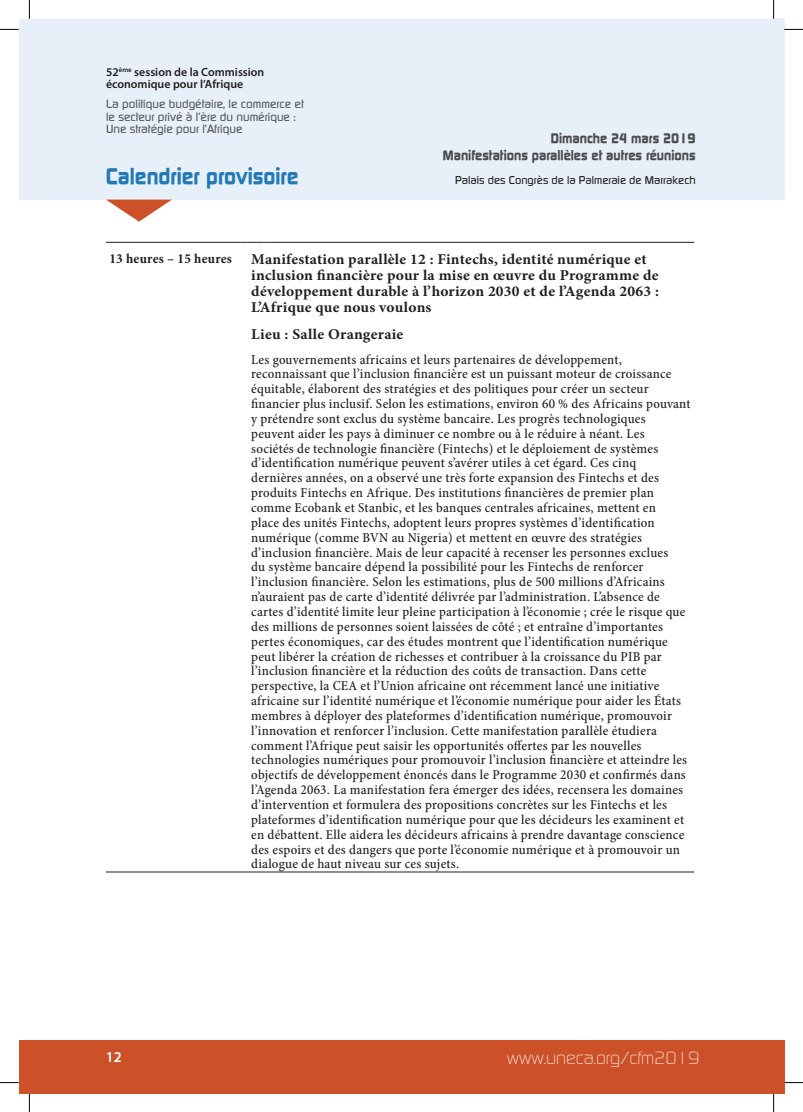
<style>
.page{position:relative;width:803px;height:1112px;background:#fff}
.page>*{position:absolute;margin:0;border:0;box-sizing:border-box;transform-origin:0 0}
.t1{font:700 22.5px "Continuum";color:#2379b6}
.t2{font:300 17.5px "Continuum";color:#fff}
.t3{font:700 15px/16.1px "Minion Pro";letter-spacing:.015em;color:#231f20}
.t4{font:600 15px "Myriad Pro";color:#fff}
.t5{font:500 condensed 13.75px/14.9px "Minion Pro";letter-spacing:.015em;color:#231f20}
.t6{font:700 13.75px/16.5px "Continuum";color:#4b4c4d;text-align:right}
.t7{font:700 condensed 13.75px "Minion Pro";letter-spacing:.015em;color:#231f20}
.t8{font:500 11.88px/12.5px "Continuum";color:#57585a}
.t9{font:600 11.88px/11.2px "Myriad Pro";color:#231f20}
.t10{font:500 11.25px "Continuum";color:#231f20}
</style>
<div class="page">
<div style="left:774px;top:19px;width:10px;height:180px;background:#e7eff8"></div>
<div style="left:774px;top:1039px;width:10px;height:53px;background:#cc5128"></div>
<div style="left:19px;top:19px;width:754px;height:180px;background:#e7eff8"></div>
<div style="left:19px;top:1040px;width:754px;height:52px;background:#cc5128"></div>
<svg style="left:106px;top:199px;width:66px;height:22px"></svg>
<hr style="left:106px;top:242px;width:142px;height:1px;background:#231f20">
<svg style="left:248px;top:242px;width:17px;height:1px"></svg>
<hr style="left:265px;top:242px;width:429px;height:1px;background:#231f20">
<hr style="left:106px;top:871px;width:142px;height:1px;background:#231f20">
<svg style="left:248px;top:871px;width:17px;height:1px"></svg>
<hr style="left:265px;top:871px;width:429px;height:1px;background:#231f20">
<svg style="left:0;top:29px;width:19px;height:1px"></svg>
<svg style="left:784px;top:29px;width:19px;height:1px"></svg>
<svg style="left:0;top:1082px;width:19px;height:1px"></svg>
<svg style="left:784px;top:1081px;width:19px;height:2px"></svg>
<svg style="left:29px;top:0;width:1px;height:19px"></svg>
<svg style="left:29px;top:1092px;width:1px;height:19px"></svg>
<svg style="left:773px;top:0;width:1px;height:19px"></svg>
<svg style="left:773px;top:1092px;width:1px;height:19px"></svg>
<p class="t9" style="left:106px;top:66px;width:160px">52<sup>ème</sup> session de la Commission économique pour l’Afrique</p>
<p class="t8" style="left:106px;top:97px;width:199px">La politique budgétaire, le commerce et le secteur privé à l’ère du numérique :<br>Une stratégie pour l’Afrique</p>
<h1 class="t1" style="left:106px;top:161px;width:194px">Calendrier provisoire</h1>
<p class="t6" style="left:443px;top:129px;width:254px">Dimanche 24 mars 2019<br>Manifestations parallèles et autres réunions</p>
<p class="t10" style="left:455px;top:172px;width:242px">Palais des Congrès de la Palmeraie de Marrakech</p>
<p class="t7" style="left:109px;top:249px;width:124px">13 heures – 15 heures</p>
<p class="t3" style="left:251px;top:251px;width:409px">Manifestation parallèle 12 : Fintechs, identité numérique et inclusion financière pour la mise en œuvre du Programme de développement durable à l’horizon 2030 et de l’Agenda 2063 :<br>L’Afrique que nous voulons</p>
<p class="t3" style="left:251px;top:325px;width:154px">Lieu : Salle Orangeraie</p>
<p class="t5" style="left:251px;top:352px;width:441px">Les gouvernements africains et leurs partenaires de développement, reconnaissant que l’inclusion financière est un puissant moteur de croissance équitable, élaborent des stratégies et des politiques pour créer un secteur financier plus inclusif. Selon les estimations, environ 60 % des Africains pouvant y prétendre sont exclus du système bancaire. Les progrès technologiques peuvent aider les pays à diminuer ce nombre ou à le réduire à néant. Les sociétés de technologie financière (Fintechs) et le déploiement de systèmes d’identification numérique peuvent s’avérer utiles à cet égard. Ces cinq dernières années, on a observé une très forte expansion des Fintechs et des produits Fintechs en Afrique. Des institutions financières de premier plan comme Ecobank et Stanbic, et les banques centrales africaines, mettent en<br>place des unités Fintechs, adoptent leurs propres systèmes d’identification numérique (comme BVN au Nigeria) et mettent en œuvre des stratégies d’inclusion financière. Mais de leur capacité à recenser les personnes exclues<br>du système bancaire dépend la possibilité pour les Fintechs de renforcer l’inclusion financière. Selon les estimations, plus de 500 millions d’Africains n’auraient pas de carte d’identité délivrée par l’administration. L’absence de cartes d’identité limite leur pleine participation à l’économie ; crée le risque que des millions de personnes soient laissées de côté ; et entraîne d’importantes pertes économiques, car des études montrent que l’identification numérique peut libérer la création de richesses et contribuer à la croissance du PIB par l’inclusion financière et la réduction des coûts de transaction. Dans cette perspective, la CEA et l’Union africaine ont récemment lancé une initiative africaine sur l’identité numérique et l’économie numérique pour aider les États membres à déployer des plateformes d’identification numérique, promouvoir l’innovation et renforcer l’inclusion. Cette manifestation parallèle étudiera comment l’Afrique peut saisir les opportunités offertes par les nouvelles technologies numériques pour promouvoir l’inclusion financière et atteindre les objectifs de développement énoncés dans le Programme 2030 et confirmés dans l’Agenda 2063. La manifestation fera émerger des idées, recensera les domaines d’intervention et formulera des propositions concrètes sur les Fintechs et les plateformes d’identification numérique pour que les décideurs les examinent et en débattent. Elle aidera les décideurs africains à prendre davantage conscience des espoirs et des dangers que porte l’économie numérique et à promouvoir un dialogue de haut niveau sur ces sujets.</p>
<p class="t4" style="left:106px;top:1047px;width:18px">12</p>
<p class="t2" style="left:507px;top:1046px;width:194px">www.uneca.org/cfm2019</p>
</div>
